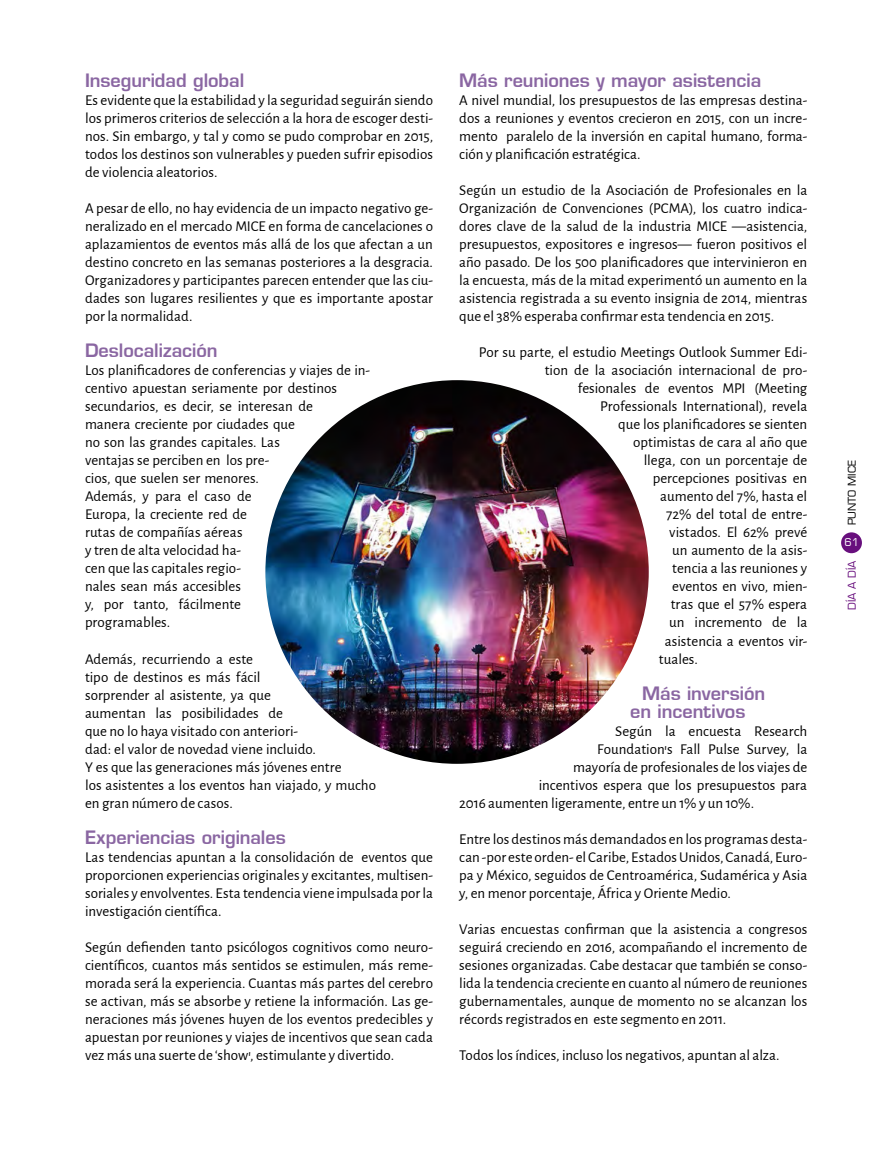
<style>
.page{position:relative;width:893px;height:1149px;background:#fff}
.page>*{position:absolute;margin:0;border:0;box-sizing:border-box;transform-origin:0 0}
.t1{font:700 18px/18px "Euromode";color:#8a66a2}
.t2{font:15px/18px "Alegreya Sans";color:#000;text-align:justify}
.t3{font:10.5px "Euromode Plain";color:#000}
.t4{font:10.5px "Euromode Plain";color:#680f7d}
.t5{font:10.5px "Euromode Plain";color:#fff}
</style>
<div class="page">
<img style="left:262px;top:377px;width:390px;height:389px;border-radius:195px">
<div style="left:841px;top:532px;width:21px;height:21px;background:#680f7d;border-radius:50%"></div>
<p class="t1" style="left:85px;top:71px;width:161px">Inseguridad global</p>
<p class="t2" style="left:85px;top:90px;width:350px">Es evidente que la estabilidad y la seguridad seguirán siendo los primeros criterios de selección a la hora de escoger desti&shy;nos. Sin embargo, y tal y como se pudo comprobar en 2015, todos los destinos son vulnerables y pueden sufrir episodios de violencia aleatorios.</p>
<p class="t2" style="left:85px;top:198px;width:350px">A pesar de ello, no hay evidencia de un impacto negativo ge&shy;neralizado en el mercado MICE en forma de cancelaciones o aplazamientos de eventos más allá de los que afectan a un destino concreto en las semanas posteriores a la desgracia.<br>Organizadores y participantes parecen entender que las ciu&shy;dades son lugares resilientes y que es importante apostar por la normalidad.</p>
<p class="t1" style="left:85px;top:341px;width:134px">Deslocalización</p>
<p class="t2" style="left:85px;top:360px;width:287px;text-align:left">Los planificadores de conferencias y viajes de in&shy;centivo apuestan seriamente por destinos secundarios, es decir, se interesan de<br>manera creciente por ciudades que<br>no son las grandes capitales. Las<br>ventajas se perciben en los pre-<br>cios, que suelen ser menores.<br>Además, y para el caso de<br>Europa, la creciente red de<br>rutas de compañías aéreas<br>y tren de alta velocidad ha-<br>cen que las capitales regio-<br>nales sean más accesibles<br>y, por tanto, fácilmente<br>programables.</p>
<p class="t2" style="left:85px;top:648px;width:292px;text-align:left">Además, recurriendo a este<br>tipo de destinos es más fácil<br>sorprender al asistente, ya que<br>aumentan las posibilidades de<br>que no lo haya visitado con anteriori-<br>dad: el valor de novedad viene incluido.<br>Y es que las generaciones más jóvenes entre<br>los asistentes a los eventos han viajado, y mucho en gran número de casos.</p>
<p class="t1" style="left:85px;top:827px;width:202px">Experiencias originales</p>
<p class="t2" style="left:85px;top:846px;width:349px">Las tendencias apuntan a la consolidación de eventos que proporcionen experiencias originales y excitantes, multisen&shy;soriales y envolventes. Esta tendencia viene impulsada por la investigación científica.</p>
<p class="t2" style="left:85px;top:936px;width:349px">Según defienden tanto psicólogos cognitivos como neuro&shy;científicos, cuantos más sentidos se estimulen, más reme&shy;morada será la experiencia. Cuantas más partes del cerebro se activan, más se absorbe y retiene la información. Las ge&shy;neraciones más jóvenes huyen de los eventos predecibles y apuestan por reuniones y viajes de incentivos que sean cada vez más una suerte de ‘show’, estimulante y divertido.</p>
<p class="t1" style="left:459px;top:71px;width:304px">Más reuniones y mayor asistencia</p>
<p class="t2" style="left:459px;top:90px;width:349px">A nivel mundial, los presupuestos de las empresas destina&shy;dos a reuniones y eventos crecieron en 2015, con un incre&shy;mento paralelo de la inversión en capital humano, forma&shy;ción y planificación estratégica.</p>
<p class="t2" style="left:459px;top:180px;width:350px">Según un estudio de la Asociación de Profesionales en la Organización de Convenciones (PCMA), los cuatro indica&shy;dores clave de la salud de la industria MICE —asistencia, presupuestos, expositores e ingresos— fueron positivos el año pasado. De los 500 planificadores que intervinieron en la encuesta, más de la mitad experimentó un aumento en la asistencia registrada a su evento insignia de 2014, mientras que el 38% esperaba confirmar esta tendencia en 2015.</p>
<p class="t2" style="left:479px;top:342px;width:330px">Por su parte, el estudio Meetings Outlook Summer Edi-</p>
<p class="t2" style="left:545px;top:360px;width:264px">tion de la asociación internacional de pro-</p>
<p class="t2" style="left:578px;top:378px;width:231px">fesionales de eventos MPI (Meeting</p>
<p class="t2" style="left:600px;top:396px;width:208px">Professionals International), revela</p>
<p class="t2" style="left:618px;top:414px;width:190px">que los planificadores se sienten</p>
<p class="t2" style="left:633px;top:432px;width:176px">optimistas de cara al año que</p>
<p class="t2" style="left:644px;top:450px;width:165px">llega, con un porcentaje de</p>
<p class="t2" style="left:653px;top:468px;width:156px">percepciones positivas en</p>
<p class="t2" style="left:660px;top:486px;width:149px">aumento del 7%, hasta el</p>
<p class="t2" style="left:666px;top:504px;width:142px">72% del total de entre-</p>
<p class="t2" style="left:669px;top:522px;width:139px">vistados. El 62% prevé</p>
<p class="t2" style="left:672px;top:540px;width:136px">un aumento de la asis-</p>
<p class="t2" style="left:672px;top:558px;width:136px">tencia a las reuniones y</p>
<p class="t2" style="left:672px;top:576px;width:136px">eventos en vivo, mien-</p>
<p class="t2" style="left:671px;top:594px;width:138px">tras que el 57% espera</p>
<p class="t2" style="left:669px;top:612px;width:140px">un incremento de la</p>
<p class="t2" style="left:665px;top:630px;width:144px">asistencia a eventos vir-</p>
<p class="t2" style="left:659px;top:648px;width:41px">tuales.</p>
<p class="t1" style="left:630px;top:683px;width:137px;text-indent:12px">Más inversión en incentivos</p>
<p class="t2" style="left:615px;top:720px;width:193px">Según la encuesta Research</p>
<p class="t2" style="left:597px;top:738px;width:211px">Foundation’s Fall Pulse Survey, la</p>
<p class="t2" style="left:573px;top:756px;width:236px">mayoría de profesionales de los viajes de</p>
<p class="t2" style="left:539px;top:774px;width:270px">incentivos espera que los presupuestos para</p>
<p class="t2" style="left:459px;top:792px;width:296px">2016 aumenten ligeramente, entre un 1% y un 10%.</p>
<p class="t2" style="left:459px;top:828px;width:350px">Entre los destinos más demandados en los programas desta&shy;can -por este orden- el Caribe, Estados Unidos, Canadá, Euro&shy;pa y México, seguidos de Centroamérica, Sudamérica y Asia y, en menor porcentaje, África y Oriente Medio.</p>
<p class="t2" style="left:459px;top:918px;width:350px">Varias encuestas confirman que la asistencia a congresos seguirá creciendo en 2016, acompañando el incremento de sesiones organizadas. Cabe destacar que también se conso&shy;lida la tendencia creciente en cuanto al número de reuniones gubernamentales, aunque de momento no se alcanzan los récords registrados en este segmento en 2011.</p>
<p class="t2" style="left:459px;top:1044px;width:322px">Todos los índices, incluso los negativos, apuntan al alza.</p>
<p class="t3" style="left:846px;top:525px;width:67px;rotate:-90deg">PUNTO MICE</p>
<p class="t5" style="left:845px;top:536px;width:16px">61</p>
<p class="t4" style="left:846px;top:609px;width:51px;rotate:-90deg">DÍA A DÍA</p>
</div>
